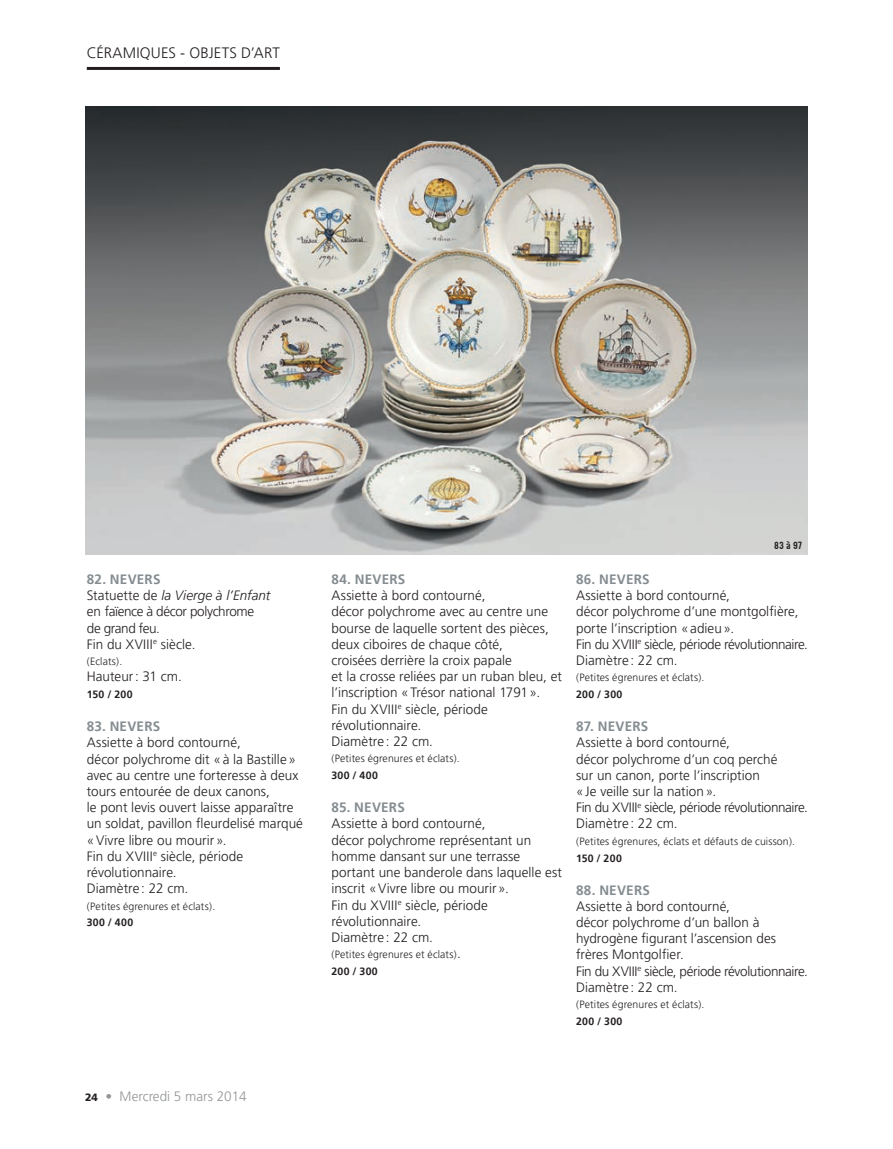
<style>
.page{position:relative;width:893px;height:1149px;background:#fff}
.page>*{position:absolute;margin:0;border:0;box-sizing:border-box;transform-origin:0 0}
.t1{font:300 15px "Frutiger";letter-spacing:.01em;color:#231f20}
.t2{font:300 13.5px/16.2px "Frutiger";color:#231f20}
.t3{font:300 13.5px/16.2px "Frutiger";letter-spacing:-.025em;color:#231f20}
.t4{font:700 13.5px "Frutiger";letter-spacing:.015em;color:#858d91}
.t5{font:300 13.5px "Frutiger";color:#939598}
.t6{font:300 10.5px/16.8px "Frutiger";letter-spacing:.01em;color:#231f20}
.t7{font:700 10.5px "Frutiger";letter-spacing:.035em;color:#231f20}
.t8{font:9px "Ultramagnetic";color:#231f20}
.s1{font-weight:700;color:#858d91}
.s2{font-style:italic}
.s3{font-weight:900;font-size:10.5px;color:#231f20}
.s4{font-size:13.5px}
.s5{font-weight:700}
</style>
<div class="page">
<img style="left:85px;top:106px;width:723px;height:448px">
<hr style="left:87px;top:67px;width:193px;height:3px;background:#231f20">
<p class="t1" style="left:87px;top:45px;width:195px">CÉRAMIQUES - OBJETS D’ART</p>
<p class="t3" style="left:87px;top:571px;width:185px"><span class="s1">82. NEVERS<br></span>Statuette de <span class="s2">la Vierge à l’Enfant </span>en faïence à décor polychrome de grand feu.<br>Fin du XVIII<sup>e</sup> siècle.</p>
<p class="t6" style="left:87px;top:653px;width:37px">(Eclats).</p>
<p class="t2" style="left:87px;top:668px;width:96px">Hauteur : 31 cm.</p>
<p class="t7" style="left:87px;top:688px;width:47px">150 / 200</p>
<p class="t4" style="left:87px;top:718px;width:75px">83. NEVERS</p>
<p class="t2" style="left:87px;top:734px;width:218px">Assiette à bord contourné,<br>décor polychrome dit « à la Bastille » avec au centre une forteresse à deux tours entourée de deux canons,<br>le pont levis ouvert laisse apparaître un soldat, pavillon fleurdelisé marqué « Vivre libre ou mourir ».<br>Fin du XVIII<sup>e</sup> siècle, période révolutionnaire.<br>Diamètre : 22 cm.</p>
<p class="t6" style="left:87px;top:897px;width:130px">(Petites égrenures et éclats).</p>
<p class="t7" style="left:87px;top:916px;width:48px">300 / 400</p>
<p class="t5" style="left:85px;top:1088px;width:163px"><span class="s3">24</span> • Mercredi 5 mars 2014</p>
<p class="t4" style="left:331px;top:571px;width:76px">84. NEVERS</p>
<p class="t2" style="left:331px;top:587px;width:232px">Assiette à bord contourné,<br>décor polychrome avec au centre une bourse de laquelle sortent des pièces, deux ciboires de chaque côté,<br>croisées derrière la croix papale<br>et la crosse reliées par un ruban bleu, et l’inscription « Trésor national 1791 ».<br>Fin du XVIII<sup>e</sup> siècle, période révolutionnaire.<br>Diamètre : 22 cm.</p>
<p class="t6" style="left:331px;top:750px;width:130px">(Petites égrenures et éclats).</p>
<p class="t7" style="left:331px;top:769px;width:48px">300 / 400</p>
<p class="t4" style="left:331px;top:799px;width:75px">85. NEVERS</p>
<p class="t2" style="left:331px;top:815px;width:232px">Assiette à bord contourné,<br>décor polychrome représentant un homme dansant sur une terrasse portant une banderole dans laquelle est inscrit « Vivre libre ou mourir ».<br>Fin du XVIII<sup>e</sup> siècle, période révolutionnaire.<br>Diamètre : 22 cm.</p>
<p class="t6" style="left:331px;top:945px;width:131px">(Petites égrenures et éclats)<span class="s4">.<br></span><span class="s5">200 / 300</span></p>
<p class="t8" style="left:774px;top:539px;width:30px">83 à 97</p>
<p class="t4" style="left:576px;top:571px;width:75px">86. NEVERS</p>
<p class="t2" style="left:576px;top:587px;width:233px">Assiette à bord contourné,<br>décor polychrome d’une montgolfière, porte l’inscription « adieu».<br>Fin du XVIII<sup>e</sup> siècle, période révolutionnaire.<br>Diamètre : 22 cm.</p>
<p class="t6" style="left:576px;top:669px;width:130px">(Petites égrenures et éclats).</p>
<p class="t7" style="left:576px;top:688px;width:48px">200 / 300</p>
<p class="t4" style="left:576px;top:718px;width:74px">87. NEVERS</p>
<p class="t2" style="left:576px;top:734px;width:233px">Assiette à bord contourné,<br>décor polychrome d’un coq perché<br>sur un canon, porte l’inscription<br>« Je veille sur la nation ».<br>Fin du XVIII<sup>e</sup> siècle, période révolutionnaire.<br>Diamètre : 22 cm.</p>
<p class="t6" style="left:576px;top:832px;width:221px">(Petites égrenures, éclats et défauts de cuisson).</p>
<p class="t7" style="left:576px;top:851px;width:47px">150 / 200</p>
<p class="t4" style="left:576px;top:881px;width:75px">88. NEVERS</p>
<p class="t2" style="left:576px;top:897px;width:233px">Assiette à bord contourné,<br>décor polychrome d’un ballon à hydrogène figurant l’ascension des frères Montgolfier.<br>Fin du XVIII<sup>e</sup> siècle, période révolutionnaire.<br>Diamètre : 22 cm.</p>
<p class="t6" style="left:576px;top:995px;width:130px">(Petites égrenures et éclats).</p>
<p class="t7" style="left:576px;top:1014px;width:48px">200 / 300</p>
</div>
